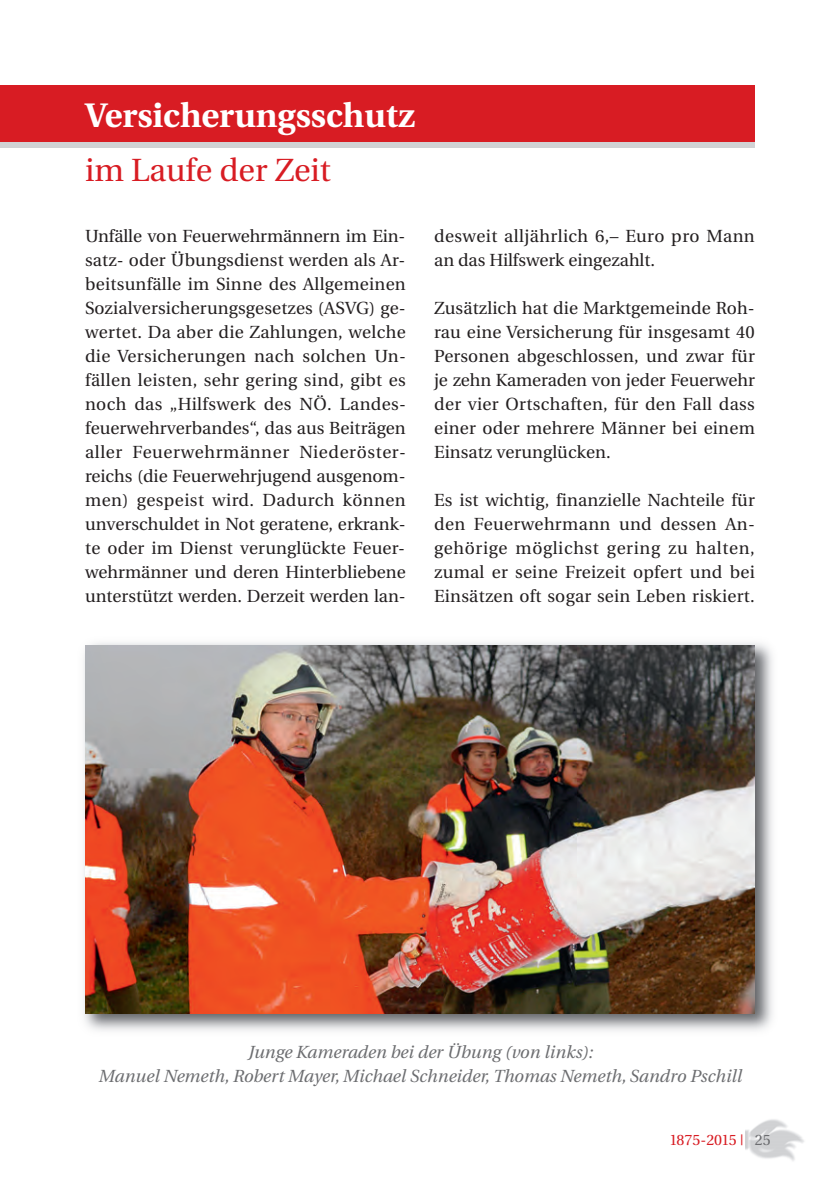
<style>
.page{position:relative;width:840px;height:1191px;background:#fff}
.page>*{position:absolute;margin:0;border:0;box-sizing:border-box;transform-origin:0 0}
.t1{font:700 34px "Utopia";color:#fff}
.t2{font:32px "Utopia";color:#d81c23}
.t3{font:17.6px/24px "Utopia";letter-spacing:.015em;color:#231f20;text-align:justify}
.t4{font:italic 17.6px/24px "Utopia";color:#6c6d70;text-align:center}
.t5{font:15px "Utopia";color:#d81c23}
.s1{color:#6c6d70}
</style>
<div class="page">
<img style="left:745px;top:1119px;width:59px;height:42px">
<div style="left:0;top:85px;width:754px;height:62px;background:#d1d2d4"></div>
<div style="left:0;top:85px;width:754px;height:57px;background:#d81c23"></div>
<img style="left:83px;top:642px;width:690px;height:389px">
<img style="left:85px;top:645px;width:669px;height:368px">
<h1 class="t1" style="left:85px;top:102px;width:331px">Versicherungsschutz</h1>
<h2 class="t2" style="left:85px;top:157px;width:247px">im Laufe der Zeit</h2>
<p class="t3" style="left:85px;top:226px;width:322px">Unfälle von Feuerwehrmännern im Ein&shy;satz- oder Übungsdienst werden als Ar&shy;beitsunfälle im Sinne des Allgemeinen Sozialversicherungsgesetzes (ASVG) ge&shy;wertet. Da aber die Zahlungen, welche die Versicherungen nach solchen Un - fällen leisten, sehr gering sind, gibt es noch das „Hilfswerk des NÖ. Landes - feuerwehrverbandes“, das aus Beiträgen aller Feuerwehrmänner Niederöster&shy;reichs (die Feuerwehrjugend ausgenom&shy;men) gespeist wird. Dadurch können unverschuldet in Not geratene, erkrank&shy;te oder im Dienst verunglückte Feuer&shy;wehrmänner und deren Hinterbliebene unterstützt werden. Derzeit werden lan-</p>
<p class="t3" style="left:434px;top:226px;width:322px">desweit alljährlich 6,– Euro pro Mann an das Hilfswerk eingezahlt.</p>
<p class="t3" style="left:434px;top:298px;width:322px">Zusätzlich hat die Marktgemeinde Roh&shy;rau eine Versicherung für insgesamt 40<br>Personen abgeschlossen, und zwar für je zehn Kameraden von jeder Feuerwehr der vier Ortschaften, für den Fall dass einer oder mehrere Männer bei einem Einsatz verunglücken.</p>
<p class="t3" style="left:434px;top:489px;width:322px">Es ist wichtig, finanzielle Nachteile für den Feuerwehrmann und dessen An - gehörige möglichst gering zu halten, zumal er seine Freizeit opfert und bei Einsätzen oft sogar sein Leben riskiert.</p>
<p class="t4" style="left:98px;top:1041px;width:644px">Junge Kameraden bei der Übung (von links):<br>Manuel Nemeth, Robert Mayer, Michael Schneider, Thomas Nemeth, Sandro Pschill</p>
<p class="t5" style="left:669px;top:1134px;width:103px">1875-2015 | <span class="s1">25</span></p>
</div>
